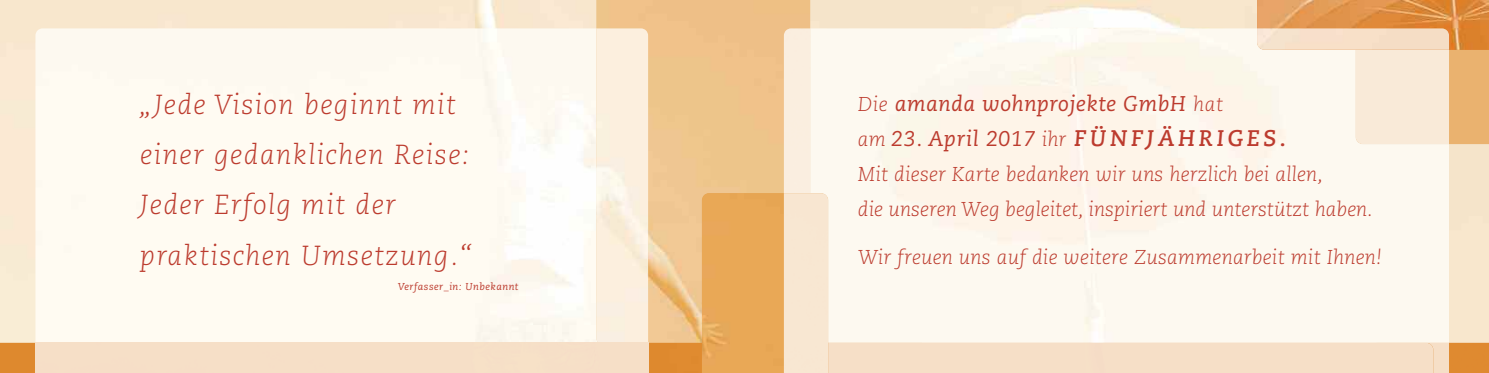
<style>
.page{position:relative;width:1489px;height:373px;background:#fff}
.page>*{position:absolute;margin:0;border:0;box-sizing:border-box;transform-origin:0 0}
.t1{font:italic 300 27.5px/50px "Caecilia";letter-spacing:.05em;color:#bc3b2e}
.t2{font:italic 700 22.5px "Caecilia";letter-spacing:.16em;color:#bc3b2e}
.t3{font:italic 21.25px "Caecilia";letter-spacing:.025em;color:#bc3b2e}
.t4{font:italic 300 20px/35px "Caecilia";letter-spacing:.01em;color:#bc3b2e}
.t5{font:italic 10px "Caecilia";letter-spacing:.05em;color:#bc3b2e}
.s1{font-weight:300;font-size:20px}
.s2{font-weight:400;font-size:21.25px}
</style>
<div class="page">
<img style="left:810px;top:0;width:678px;height:342px">
<img style="left:596px;top:0;width:214px;height:342px">
<div style="left:0;top:342px;width:702px;height:30px;background:#de892e"></div>
<img style="left:1448px;top:342px;width:40px;height:30px">
<img style="left:596px;top:28px;width:52px;height:314px">
<div style="left:35px;top:342px;width:613px;height:30px;background:#f6dfc7"></div>
<img style="left:702px;top:193px;width:119px;height:179px">
<div style="left:810px;top:28px;width:638px;height:314px;background:#fdf9f0"></div>
<svg style="left:1256px;top:0;width:232px;height:144px"></svg>
<img style="left:1256px;top:28px;width:192px;height:22px">
<div style="left:783px;top:28px;width:27px;height:165px;background:#faeedf"></div>
<img style="left:1433px;top:342px;width:15px;height:30px">
<img style="left:821px;top:193px;width:7px;height:179px">
<h1 class="t1" style="left:140px;top:82px;width:332px">„Jede Vision beginnt mit einer gedanklichen Reise:<br>Jeder Erfolg mit der praktischen Umsetzung.“</h1>
<p class="t5" style="left:398px;top:281px;width:122px">Verfasser_in: Unbekannt</p>
<p class="t3" style="left:857px;top:94px;width:366px"><span class="s1">Die</span> amanda wohnprojekte GmbH <span class="s1">hat</span></p>
<p class="t2" style="left:857px;top:128px;width:430px"><span class="s1">am</span><span class="s2">23.April 2017</span><span class="s1">ihr</span> FÜNFJÄHRIGES.</p>
<p class="t4" style="left:857px;top:158px;width:516px">Mit dieser Karte bedanken wir uns herzlich bei allen,<br>die unseren Weg begleitet, inspiriert und unterstützt haben.</p>
<p class="t4" style="left:857px;top:240px;width:525px">Wir freuen uns auf die weitere Zusammenarbeit mit Ihnen!</p>
</div>
